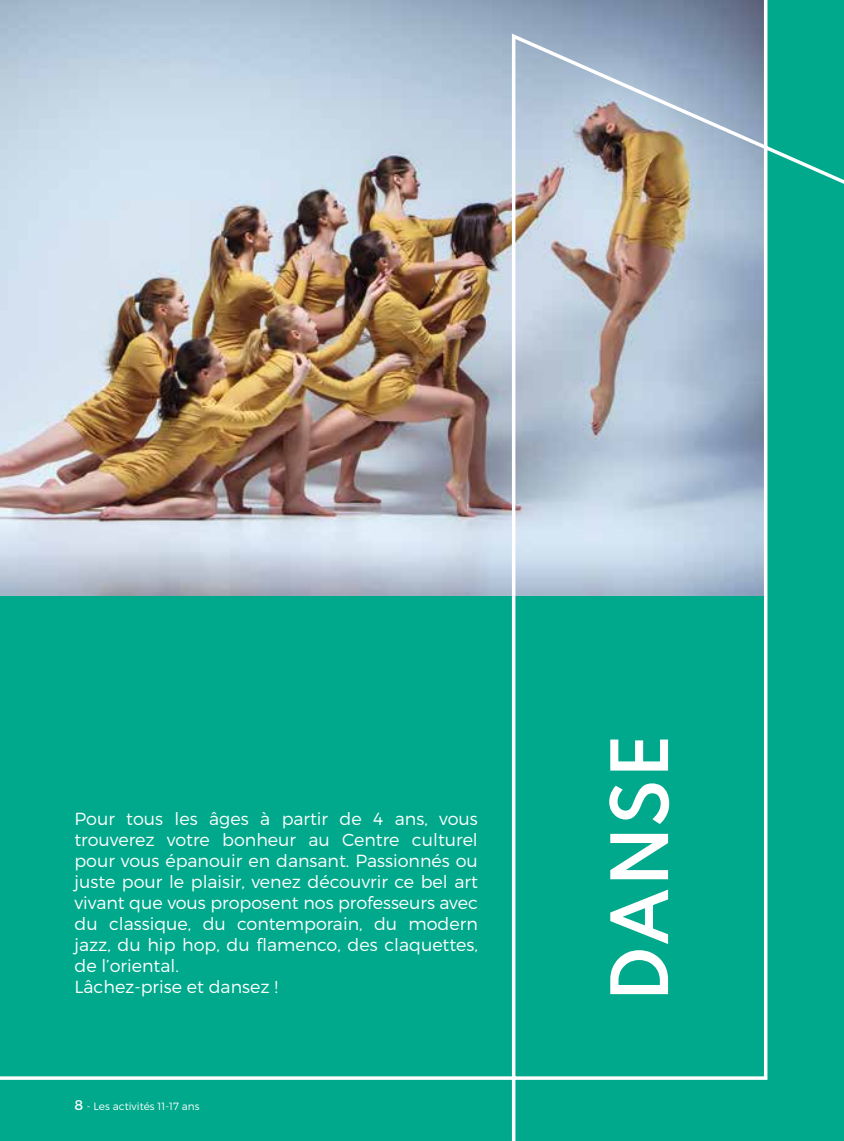
<style>
.page{position:relative;width:844px;height:1141px;background:#fff}
.page>*{position:absolute;margin:0;border:0;box-sizing:border-box;transform-origin:0 0}
.t1{font:600 70px "Spartan";color:#fff}
.t2{font:300 17.5px/21px "Montserrat";color:#fff}
.t3{font:300 10.5px "Montserrat";color:#fff}
.s1{font-weight:400;font-size:14px}
</style>
<div class="page">
<img style="left:0;top:0;width:843px;height:1141px">
<p class="t2" style="left:74px;top:808px;width:405px">Pour tous les âges à partir de 4 ans, vous trouverez votre bonheur au Centre culturel pour vous épanouir en dansant. Passionnés ou juste pour le plaisir, venez découvrir ce bel art vivant que vous proposent nos professeurs avec du classique, du contemporain, du modern jazz, du hip hop, du flamenco, des claquettes, de l’oriental.<br>Lâchez-prise et dansez !</p>
<p class="t3" style="left:74px;top:1100px;width:126px"><span class="s1">8</span> - Les activités 11-17 ans</p>
<h1 class="t1" style="left:586px;top:1003px;width:271px;rotate:-90deg">DANSE</h1>
</div>
